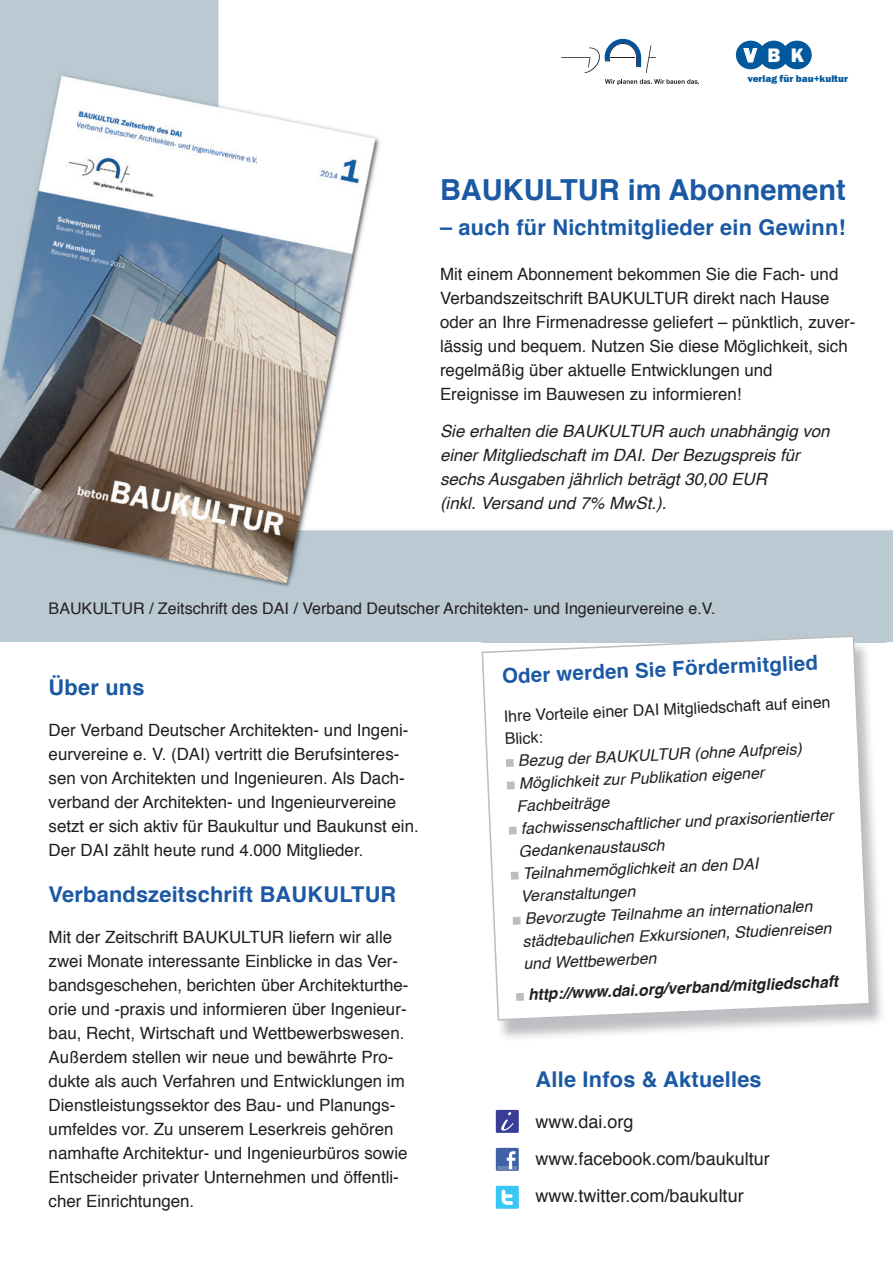
<style>
.page{position:relative;width:893px;height:1263px;background:#fff}
.page>*{position:absolute;margin:0;border:0;box-sizing:border-box;transform-origin:0 0}
.t1{font:700 28.95px "Helvetica";color:#1b59a4}
.t2{font:700 21.75px "Helvetica";letter-spacing:.01em;color:#1b59a4}
.t3{font:700 20.4px "Helvetica";color:#1b59a4}
.t4{font:800 20.25px "Franklin Gothic";color:#fff}
.t5{font:18px/36.8px "Helvetica";color:#231f20}
.t6{font:16.95px/24px "Helvetica";color:#231f20}
.t7{font:italic 16.95px/24px "Helvetica";color:#231f20}
.t8{font:16.05px "Helvetica";color:#231f20}
.t9{font:italic 15.9px/22.4px "Helvetica";color:#231f20}
.t10{font:15.9px/21.3px "Helvetica";color:#231f20}
.t11{font:italic 700 15.9px "Helvetica";color:#231f20}
.t12{font:800 10.05px "Franklin Gothic";color:#01589c}
</style>
<div class="page">
<img style="left:0;top:0;width:893px;height:642px">
<svg style="left:561px;top:39px;width:95px;height:34px"></svg>
<svg style="left:605px;top:79px;width:94px;height:6px"></svg>
<div style="left:736px;top:41px;width:29px;height:28px;background:#01589c;border-radius:50%"></div>
<div style="left:782px;top:41px;width:30px;height:28px;background:#01589c;border-radius:50%"></div>
<div style="left:759px;top:41px;width:30px;height:28px;background:#01589c;border-radius:50%"></div>
<svg style="left:744px;top:48px;width:13px;height:14px"></svg>
<svg style="left:481px;top:635px;width:390px;height:386px"></svg>
<div style="left:506px;top:759px;width:8px;height:8px;background:#bcbdc0"></div>
<div style="left:507px;top:781px;width:8px;height:8px;background:#bcbdc0"></div>
<div style="left:509px;top:826px;width:8px;height:8px;background:#bcbdc0"></div>
<div style="left:511px;top:872px;width:8px;height:8px;background:#bcbdc0"></div>
<div style="left:513px;top:917px;width:8px;height:8px;background:#bcbdc0"></div>
<div style="left:516px;top:993px;width:8px;height:8px;background:#bcbdc0"></div>
<div style="left:496px;top:1148px;width:23px;height:23px;background:#3e60a4"></div>
<hr style="left:497px;top:1166px;width:20px;height:3px;background:#6a82b5">
<svg style="left:507px;top:1151px;width:8px;height:18px"></svg>
<svg style="left:496px;top:1186px;width:23px;height:23px"></svg>
<svg style="left:496px;top:1110px;width:23px;height:23px"></svg>
<p class="t4" style="left:744px;top:42px;width:62px">VBK</p>
<p class="t12" style="left:748px;top:72px;width:102px">verlag für bau+kultur</p>
<h1 class="t1" style="left:440px;top:166px;width:407px">BAUKULTUR im Abonnement</h1>
<p class="t2" style="left:440px;top:210px;width:407px">– auch für Nichtmitglieder ein Gewinn!</p>
<p class="t6" style="left:440px;top:263px;width:417px">Mit einem Abonnement bekommen Sie die Fach- und Verbandszeitschrift BAUKULTUR direkt nach Hause oder an Ihre Firmenadresse geliefert – pünktlich, zuver&shy;lässig und bequem. Nutzen Sie diese Möglichkeit, sich regelmäßig über aktuelle Entwicklungen und Ereignisse im Bauwesen zu informieren!</p>
<p class="t7" style="left:440px;top:419px;width:391px">Sie erhalten die BAUKULTUR auch unabhängig von einer Mitgliedschaft im DAI. Der Bezugspreis für sechs Ausgaben jährlich beträgt 30,00 EUR<br>(inkl. Versand und 7% MwSt.).</p>
<p class="t8" style="left:49px;top:596px;width:668px">BAUKULTUR / Zeitschrift des DAI / Verband Deutscher Architekten- und Ingenieurvereine e.V.</p>
<p class="t2" style="left:49px;top:670px;width:97px">Über uns</p>
<p class="t6" style="left:49px;top:719px;width:372px">Der Verband Deutscher Architekten- und Ingeni&shy;eurvereine e. V. (DAI) vertritt die Berufsinteres&shy;sen von Architekten und Ingenieuren. Als Dach&shy;verband der Architekten- und Ingenieurvereine setzt er sich aktiv für Baukultur und Baukunst ein.<br>Der DAI zählt heute rund 4.000 Mitglieder.</p>
<p class="t2" style="left:49px;top:877px;width:349px">Verbandszeitschrift BAUKULTUR</p>
<p class="t6" style="left:49px;top:926px;width:361px">Mit der Zeitschrift BAUKULTUR liefern wir alle zwei Monate interessante Einblicke in das Ver&shy;bandsgeschehen, berichten über Architekturthe&shy;orie und -praxis und informieren über Ingenieur&shy;bau, Recht, Wirtschaft und Wettbewerbswesen.<br>Außerdem stellen wir neue und bewährte Pro&shy;dukte als auch Verfahren und Entwicklungen im Dienstleistungssektor des Bau- und Planungs&shy;umfeldes vor. Zu unserem Leserkreis gehören namhafte Architektur- und Ingenieurbüros sowie Entscheider privater Unternehmen und öffentli&shy;cher Einrichtungen.</p>
<p class="t3" style="left:502px;top:658px;width:318px;rotate:-2deg">Oder werden Sie Fördermitglied</p>
<p class="t10" style="left:503px;top:708px;width:328px;rotate:-3deg">Ihre Vorteile einer DAI Mitgliedschaft auf einen<br>Blick:</p>
<p class="t9" style="left:514px;top:752px;width:289px;rotate:-3deg">Bezug der BAUKULTUR (ohne Aufpreis)<br>Möglichkeit zur Publikation eigener<br>Fachbeiträge</p>
<p class="t9" style="left:516px;top:819px;width:319px;rotate:-3deg">fachwissenschaftlicher und praxisorientierter<br>Gedankenaustausch<br>Teilnahmemöglichkeit an den DAI<br>Veranstaltungen<br>Bevorzugte Teilnahme an internationalen städtebaulichen Exkursionen, Studienreisen und Wettbewerben</p>
<p class="t11" style="left:528px;top:980px;width:312px;rotate:-2deg">http://www.dai.org/verband/mitgliedschaft</p>
<p class="t2" style="left:536px;top:1062px;width:228px">Alle Infos &amp; Aktuelles</p>
<p class="t5" style="left:536px;top:1104px;width:236px">www.dai.org www.facebook.com/baukultur www.twitter.com/baukultur</p>
</div>
